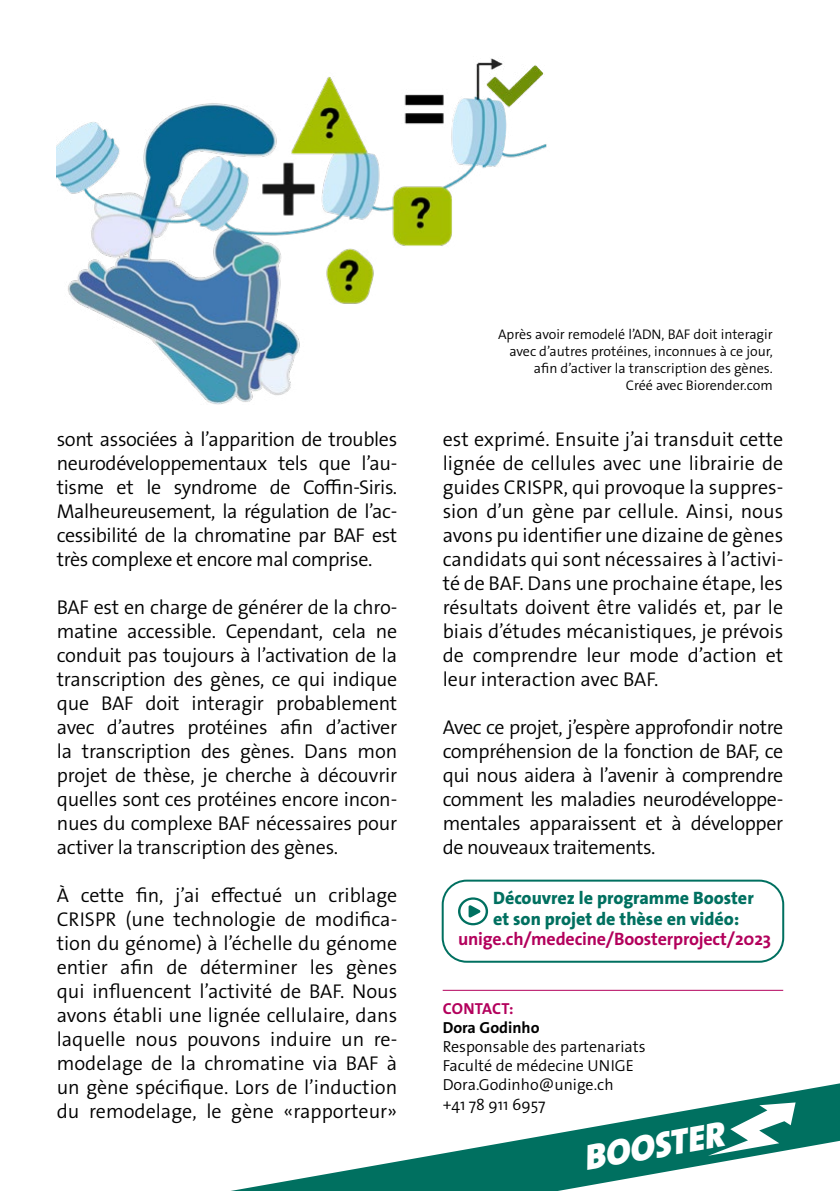
<style>
.page{position:relative;width:840px;height:1191px;background:#fff}
.page>*{position:absolute;margin:0;border:0;box-sizing:border-box;transform-origin:0 0}
.t1{font:italic 900 36px "The Sans Os F";color:#fff}
.t2{font:300 20px/24px "The Sans Os F";letter-spacing:-.01em;color:#000;text-align:justify}
.t3{font:800 18px/21.6px "The Sans Os F";color:#007060}
.t4{font:700 18px "The Sans Os F";letter-spacing:-.01em;color:#b3005c}
.t5{font:300 16px/19.2px "The Sans Os F";color:#000}
.t6{font:700 16px "The Sans Os F";color:#000}
.t7{font:700 16px "The Sans Os F";letter-spacing:.005em;color:#b3005c}
.t8{font:300 14px/16.8px "The Sans Os F";color:#000;text-align:right}
</style>
<div class="page">
<hr style="left:442px;top:989px;width:340px;height:1px;background:#b3005c">
<div style="left:441px;top:879px;width:342px;height:83px;border:2px solid #007060;border-radius:24px"></div>
<svg style="left:458px;top:897px;width:30px;height:28px"></svg>
<img style="left:57px;top:58px;width:490px;height:346px">
<svg style="left:231px;top:1083px;width:608px;height:108px"></svg>
<svg style="left:707px;top:1102px;width:88px;height:53px"></svg>
<p class="t2" style="left:57px;top:427px;width:342px">sont associées à l’apparition de troubles neurodéveloppementaux tels que l’au&shy;tisme et le syndrome de Coffin-Siris.<br>Malheureusement, la régulation de l’ac&shy;cessibilité de la chromatine par BAF est très complexe et encore mal comprise.</p>
<p class="t2" style="left:57px;top:595px;width:342px">BAF est en charge de générer de la chro&shy;matine accessible. Cependant, cela ne conduit pas toujours à l’activation de la transcription des gènes, ce qui indique que BAF doit interagir probablement avec d’autres protéines afin d’activer la transcription des gènes. Dans mon projet de thèse, je cherche à découvrir quelles sont ces protéines encore incon&shy;nues du complexe BAF nécessaires pour activer la transcription des gènes.</p>
<p class="t2" style="left:57px;top:883px;width:342px">À cette fin, j’ai effectué un criblage CRISPR (une technologie de modifica&shy;tion du génome) à l’échelle du génome entier afin de déterminer les gènes qui influencent l’activité de BAF. Nous avons établi une lignée cellulaire, dans laquelle nous pouvons induire un re&shy;modelage de la chromatine via BAF à un gène spécifique. Lors de l’induction du remodelage, le gène «rapporteur»</p>
<p class="t8" style="left:497px;top:326px;width:276px">Après avoir remodelé l’ADN, BAF doit interagir avec d’autres protéines, inconnues à ce jour, afin d’activer la transcription des gènes.<br>Créé avec Biorender.com</p>
<p class="t2" style="left:442px;top:427px;width:342px">est exprimé. Ensuite j’ai transduit cette lignée de cellules avec une librairie de guides CRISPR, qui provoque la suppres&shy;sion d’un gène par cellule. Ainsi, nous avons pu identifier une dizaine de gènes candidats qui sont nécessaires à l’activi&shy;té de BAF. Dans une prochaine étape, les résultats doivent être validés et, par le biais d’études mécanistiques, je prévois de comprendre leur mode d’action et leur interaction avec BAF.</p>
<p class="t2" style="left:442px;top:715px;width:342px">Avec ce projet, j’espère approfondir notre compréhension de la fonction de BAF, ce qui nous aidera à l’avenir à comprendre comment les maladies neurodéveloppe&shy;mentales apparaissent et à développer de nouveaux traitements.</p>
<p class="t3" style="left:493px;top:887px;width:262px">Découvrez le programme Booster et son projet de thèse en vidéo:</p>
<p class="t4" style="left:458px;top:927px;width:314px">unige.ch/medecine/Boosterproject/2023</p>
<p class="t7" style="left:442px;top:997px;width:72px">CONTACT:</p>
<p class="t6" style="left:442px;top:1017px;width:98px">Dora Godinho</p>
<p class="t5" style="left:442px;top:1037px;width:204px">Responsable des partenariats<br>Faculté de médecine UNIGE<br>Dora.Godinho@unige.ch<br>+41 78 911 6957</p>
<h1 class="t1" style="left:580px;top:1134px;width:143px;rotate:-10deg">BOOSTER</h1>
</div>
